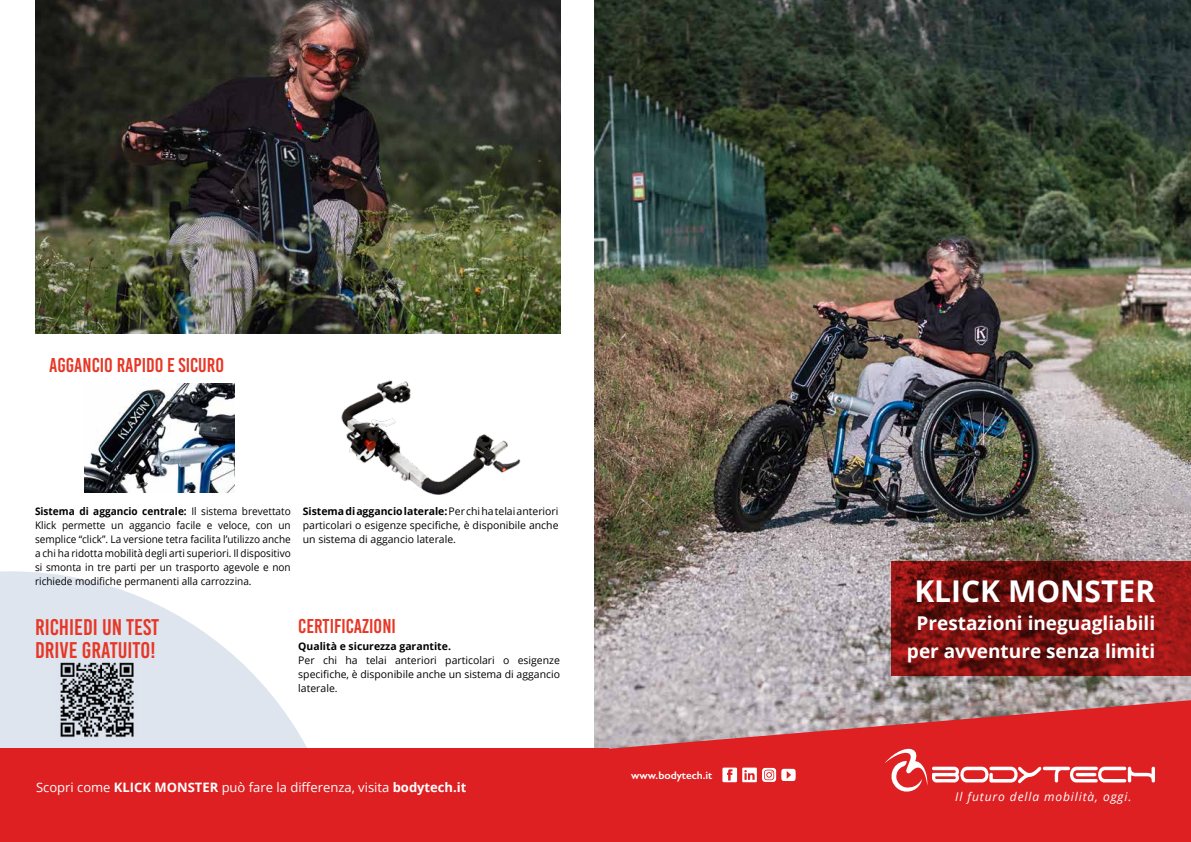
<style>
.page{position:relative;width:1191px;height:842px;background:#fff}
.page>*{position:absolute;margin:0;border:0;box-sizing:border-box;transform-origin:0 0}
.t1{font:700 30px "Open Sans";color:#fff}
.t2{font:22.7px/22.7px "Bebas Kai";color:#e73726}
.t3{font:20px "Bebas Kai";color:#e73726}
.t4{font:700 19px/28px "Open Sans";color:#fff;text-align:center}
.t5{font:13px "Open Sans";color:#fff}
.t6{font:italic 12px "Open Sans";letter-spacing:.075em;color:#fff}
.t7{font:600 11px "Gill Sans";color:#fff}
.t8{font:10.4px/14px "Open Sans";color:#000;text-align:justify;scale:.96 1}
.t9{font:10.4px/14px "Open Sans";color:#000;text-align:justify}
.t10{font:700 10.4px "Open Sans";color:#000}
.s1{font-weight:700}
</style>
<div class="page">
<svg style="left:0;top:571px;width:347px;height:178px;fill:#dee5ef"></svg>
<img style="left:56px;top:658px;width:82px;height:82px">
<img style="left:594px;top:0;width:597px;height:749px">
<img style="left:35px;top:0;width:525px;height:333px">
<div style="left:0;top:749px;width:608px;height:93px;background:#df2023"></div>
<svg style="left:891px;top:561px;width:300px;height:115px;background:#7f1311"></svg>
<svg style="left:595px;top:700px;width:596px;height:142px;background:#d53d40"></svg>
<svg style="left:722px;top:768px;width:73px;height:14px"></svg>
<svg style="left:885px;top:748px;width:270px;height:46px;background:#e44649"></svg>
<img style="left:85px;top:384px;width:149px;height:108px">
<img style="left:341px;top:380px;width:180px;height:115px">
<h3 class="t3" style="left:49px;top:354px;width:176px">AGGANCIO RAPIDO E SICURO</h3>
<p class="t8" style="left:35px;top:504px;width:268px"><span class="s1">Sistema di aggancio centrale:</span> Il sistema brevettato Klick permette un aggancio facile e veloce, con un semplice “click”. La versione tetra facilita l’utilizzo anche a chi ha ridotta mobilità degli arti superiori. Il dispositivo si smonta in tre parti per un trasporto agevole e non richiede modifiche permanenti alla carrozzina.</p>
<p class="t9" style="left:303px;top:504px;width:257px"><span class="s1">Sistema di aggancio laterale:</span> Per chi ha telai anteriori particolari o esigenze specifiche, è disponibile anche un sistema di aggancio laterale.</p>
<h3 class="t3" style="left:298px;top:616px;width:99px">CERTIFICAZIONI</h3>
<p class="t10" style="left:298px;top:639px;width:154px">Qualità e sicurezza garantite.</p>
<p class="t9" style="left:298px;top:653px;width:263px">Per chi ha telai anteriori particolari o esigenze specifiche, è disponibile anche un sistema di aggancio laterale.</p>
<h2 class="t2" style="left:35px;top:616px;width:126px">RICHIEDI UN TEST<br>DRIVE GRATUITO!</h2>
<p class="t5" style="left:36px;top:778px;width:432px">Scopri come <span class="s1">KLICK MONSTER</span> può fare la differenza, visita <span class="s1">bodytech.it</span></p>
<p class="t7" style="left:631px;top:768px;width:83px">www.bodytech.it</p>
<h1 class="t1" style="left:914px;top:570px;width:242px">KLICK MONSTER</h1>
<h3 class="t4" style="left:907px;top:608px;width:250px">Prestazioni ineguagliabili per avventure senza limiti</h3>
<p class="t6" style="left:955px;top:788px;width:178px">Il futuro della mobilità, oggi.</p>
</div>
